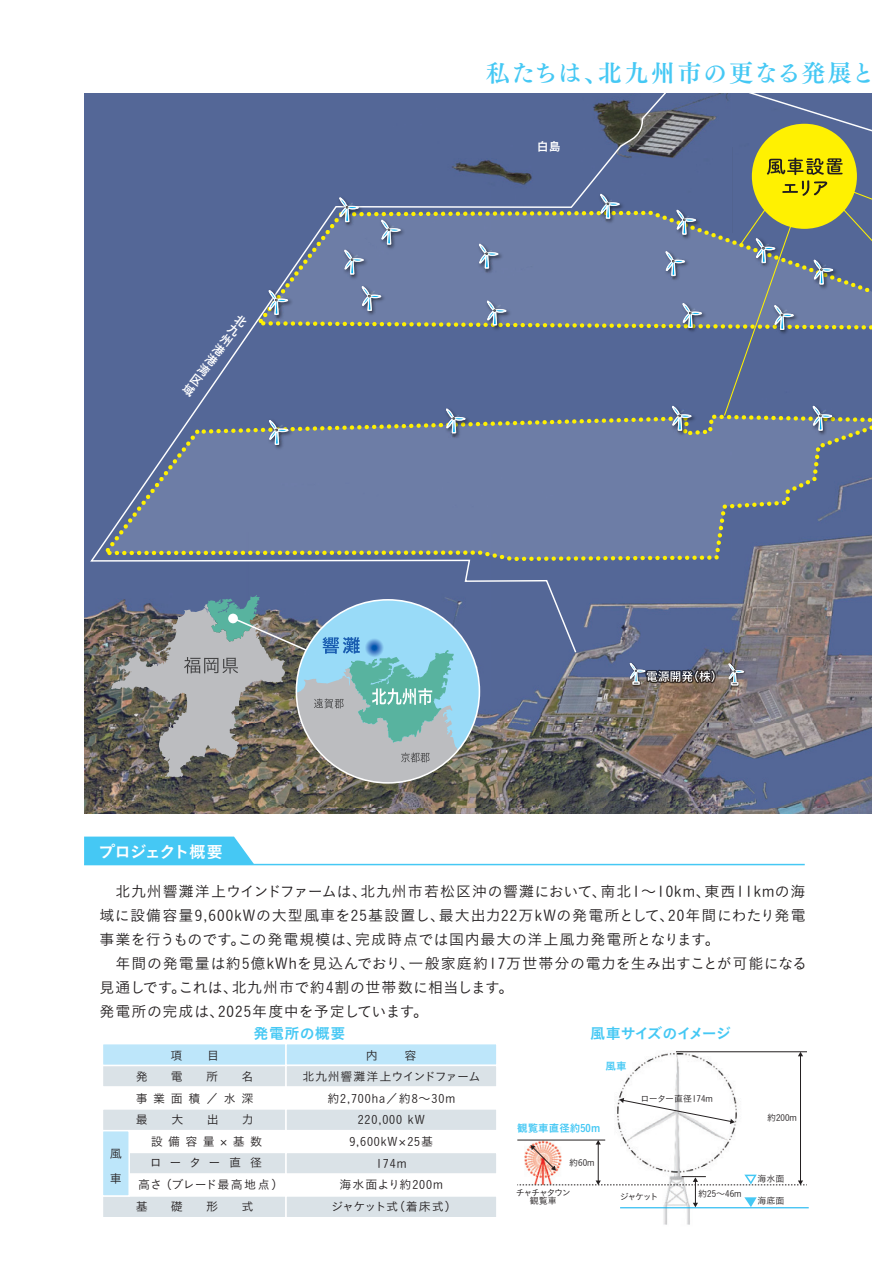
<style>
.page{position:relative;width:893px;height:1263px;background:#fff}
.page>*{position:absolute;margin:0;border:0;box-sizing:border-box;transform-origin:0 0}
.t1{font:24px "Tsuku Min Pro B";letter-spacing:.05em;color:#45c8f4}
.t2{font:16.5px "Koburina Go Std W6";letter-spacing:-.08em;color:#fff}
.t3{font:15px/24px "Koburina Go Std W3";letter-spacing:.04em;color:#231f20}
.t4{font:15px "Koburina Go Std W6";letter-spacing:-.065em;color:#45c8f4}
.t5{font:15px "Koburina Go Std W6";color:#45c8f4}
.t6{font:12px/21.6px "Koburina Go Std W3";letter-spacing:.075em;color:#231f20;text-align:justify}
.t7{font:12px "Koburina Go Std W3";letter-spacing:.015em;color:#231f20}
.t8{font:12px/12.3px "Koburina Go Std W6";color:#fff;text-align:justify}
.t9{font:10.5px "Koburina Go Std W6";color:#45c8f4}
.t10{font:9px "Koburina Go Std W3";color:#231f20}
.t11{font:9px/8.6px "Koburina Go Std W3";letter-spacing:-.14em;color:#231f20;text-align:center}
</style>
<div class="page">
<svg style="left:84px;top:836px;width:170px;height:28px;background:#53ccf4"></svg>
<hr style="left:84px;top:864px;width:721px;height:1px;background:#45c8f4">
<img style="left:617px;top:1051px;width:125px;height:174px">
<svg style="left:619px;top:1098px;width:116px;height:26px"></svg>
<hr style="left:620px;top:1207px;width:189px;height:1px;background:#00aeef">
<hr style="left:800px;top:1055px;width:1px;height:126px;background:#231f20">
<svg style="left:798px;top:1052px;width:5px;height:4px"></svg>
<hr style="left:676px;top:1051px;width:131px;height:1px;background:#231f20">
<svg style="left:517px;top:1140px;width:290px;height:67px"></svg>
<hr style="left:517px;top:1140px;width:88px;height:1px;background:#231f20">
<div style="left:102px;top:1065px;width:184px;height:22px;background:#dae2e7"></div>
<div style="left:102px;top:1044px;width:184px;height:21px;background:#bde6fa"></div>
<div style="left:102px;top:1043px;width:185px;height:23px;border:2px solid #fff"></div>
<div style="left:286px;top:1044px;width:211px;height:21px;background:#bde6fa"></div>
<div style="left:285px;top:1043px;width:213px;height:23px;border:2px solid #fff"></div>
<div style="left:286px;top:1065px;width:211px;height:22px;background:#dae2e7"></div>
<div style="left:285px;top:1065px;width:213px;height:23px;border:2px solid #fff"></div>
<div style="left:102px;top:1086px;width:185px;height:24px;border:2px solid #fff"></div>
<div style="left:102px;top:1109px;width:184px;height:22px;background:#dae2e7"></div>
<div style="left:102px;top:1108px;width:185px;height:23px;border:2px solid #fff"></div>
<div style="left:128px;top:1130px;width:159px;height:23px;border:2px solid #fff"></div>
<div style="left:129px;top:1152px;width:157px;height:22px;background:#dae2e7"></div>
<div style="left:128px;top:1152px;width:159px;height:23px;border:2px solid #fff"></div>
<div style="left:128px;top:1173px;width:159px;height:24px;border:2px solid #fff"></div>
<div style="left:102px;top:1196px;width:184px;height:22px;background:#dae2e7"></div>
<div style="left:102px;top:1195px;width:185px;height:23px;border:2px solid #fff"></div>
<div style="left:285px;top:1086px;width:213px;height:24px;border:2px solid #fff"></div>
<div style="left:286px;top:1109px;width:211px;height:22px;background:#dae2e7"></div>
<div style="left:285px;top:1108px;width:213px;height:23px;border:2px solid #fff"></div>
<div style="left:285px;top:1130px;width:213px;height:23px;border:2px solid #fff"></div>
<div style="left:286px;top:1152px;width:211px;height:22px;background:#dae2e7"></div>
<div style="left:285px;top:1152px;width:213px;height:23px;border:2px solid #fff"></div>
<div style="left:285px;top:1173px;width:213px;height:24px;border:2px solid #fff"></div>
<div style="left:286px;top:1196px;width:211px;height:22px;background:#dae2e7"></div>
<div style="left:285px;top:1195px;width:213px;height:23px;border:2px solid #fff"></div>
<img style="left:84px;top:93px;width:788px;height:720px">
<svg style="left:668px;top:208px;width:52px;height:124px;background:#6c7c9f"></svg>
<svg style="left:668px;top:412px;width:204px;height:151px;background:#687798"></svg>
<svg style="left:89px;top:93px;width:579px;height:561px;background:#607199"></svg>
<img style="left:628px;top:661px;width:20px;height:27px">
<svg style="left:629px;top:662px;width:87px;height:23px;background:#757785"></svg>
<img style="left:727px;top:662px;width:20px;height:26px">
<svg style="left:728px;top:663px;width:17px;height:22px"></svg>
<img style="left:111px;top:595px;width:368px;height:188px">
<img style="left:265px;top:417px;width:30px;height:35px">
<svg style="left:268px;top:420px;width:21px;height:26px"></svg>
<img style="left:443px;top:405px;width:29px;height:35px">
<svg style="left:445px;top:408px;width:21px;height:26px"></svg>
<img style="left:265px;top:287px;width:30px;height:35px">
<svg style="left:268px;top:290px;width:21px;height:26px"></svg>
<img style="left:341px;top:246px;width:30px;height:35px">
<svg style="left:343px;top:249px;width:22px;height:26px"></svg>
<img style="left:336px;top:194px;width:30px;height:35px">
<svg style="left:338px;top:197px;width:22px;height:26px"></svg>
<img style="left:378px;top:216px;width:30px;height:35px">
<svg style="left:380px;top:219px;width:22px;height:27px"></svg>
<img style="left:358px;top:283px;width:30px;height:35px">
<svg style="left:361px;top:286px;width:21px;height:26px"></svg>
<img style="left:476px;top:240px;width:29px;height:35px">
<svg style="left:478px;top:243px;width:21px;height:26px"></svg>
<img style="left:484px;top:297px;width:29px;height:35px">
<svg style="left:486px;top:300px;width:21px;height:26px"></svg>
<img style="left:597px;top:190px;width:29px;height:36px">
<svg style="left:599px;top:193px;width:22px;height:27px"></svg>
<img style="left:673px;top:206px;width:30px;height:35px">
<svg style="left:676px;top:209px;width:21px;height:27px"></svg>
<img style="left:662px;top:248px;width:30px;height:35px">
<svg style="left:665px;top:251px;width:21px;height:26px"></svg>
<img style="left:679px;top:299px;width:30px;height:36px">
<svg style="left:681px;top:303px;width:22px;height:26px"></svg>
<img style="left:669px;top:402px;width:29px;height:36px">
<svg style="left:671px;top:405px;width:21px;height:27px"></svg>
<img style="left:809px;top:432px;width:30px;height:6px">
<svg style="left:720px;top:93px;width:152px;height:339px;background:#78847e"></svg>
<div style="left:102px;top:1131px;width:27px;height:65px;background:#bde6fa"></div>
<div style="left:102px;top:1130px;width:28px;height:67px;border:2px solid #fff"></div>
<h1 class="t1" style="left:486px;top:54px;width:391px">私たちは、北九州市の更なる発展と</h1>
<p class="t8" style="left:240px;top:313px;width:8px;rotate:37deg">北九州港港湾区域</p>
<p class="t2" style="left:99px;top:839px;width:126px">プロジェクト概要</p>
<p class="t8" style="left:537px;top:140px;width:25px">白島</p>
<p class="t3" style="left:99px;top:879px;width:709px">　北九州響灘洋上ウインドファームは、北九州市若松区沖の響灘において、南北1～10km、東西11kmの海域に設備容量9,600kWの大型風車を25基設置し、最大出力22万kWの発電所として、20年間にわたり発電事業を行うものです。この発電規模は、完成時点では国内最大の洋上風力発電所となります。<br>　年間の発電量は約5億kWhを見込んでおり、一般家庭約17万世帯分の電力を生み出すことが可能になる見通しです。これは、北九州市で約4割の世帯数に相当します。<br>発電所の完成は、2025年度中を予定しています。</p>
<p class="t6" style="left:110px;top:1141px;width:13px;line-height:24.5px">風車</p>
<p class="t5" style="left:254px;top:1022px;width:93px">発電所の概要</p>
<p class="t6" style="left:171px;top:1044px;width:50px">項　　目</p>
<p class="t6" style="left:136px;top:1066px;width:119px;text-indent:106px">名事業面積／水深最</p>
<p class="t6" style="left:136px;top:1066px;width:13px">発</p>
<p class="t6" style="left:171px;top:1066px;width:13px">電</p>
<p class="t6" style="left:206px;top:1066px;width:13px">所</p>
<p class="t6" style="left:172px;top:1109px;width:13px">大</p>
<p class="t6" style="left:207px;top:1109px;width:13px">出</p>
<p class="t6" style="left:242px;top:1109px;width:13px">力</p>
<p class="t6" style="left:151px;top:1130px;width:113px">設備容量×基数</p>
<p class="t6" style="left:150px;top:1152px;width:114px">ローター直径</p>
<p class="t7" style="left:138px;top:1175px;width:147px">高さ（ブレード最高地点）</p>
<p class="t6" style="left:136px;top:1195px;width:13px">基</p>
<p class="t6" style="left:171px;top:1195px;width:13px">礎</p>
<p class="t6" style="left:206px;top:1195px;width:13px">形</p>
<p class="t6" style="left:241px;top:1195px;width:13px">式</p>
<p class="t6" style="left:303px;top:1044px;width:180px;text-align:center">内　　容<br>北九州響灘洋上ウインドファーム約2,700ha／約8～30m<br>220,000 kW<br>9,600kW×25基<br>174m<br>海水面より約200m<br>ジャケット式（着床式）</p>
<p class="t4" style="left:590px;top:1022px;width:142px">風車サイズのイメージ</p>
<p class="t9" style="left:606px;top:1058px;width:22px">風車</p>
<p class="t9" style="left:517px;top:1120px;width:85px">観覧車直径約50ｍ</p>
<p class="t10" style="left:569px;top:1155px;width:27px">約60m</p>
<p class="t11" style="left:516px;top:1188px;width:57px">チャチャタウン観覧車</p>
<p class="t10" style="left:640px;top:1091px;width:74px">ローター直径174m</p>
<p class="t10" style="left:620px;top:1190px;width:40px">ジャケット</p>
<p class="t10" style="left:698px;top:1187px;width:45px">約25～46m</p>
<p class="t10" style="left:767px;top:1110px;width:31px">約200m</p>
<p class="t10" style="left:757px;top:1172px;width:28px">海水面</p>
<p class="t10" style="left:757px;top:1194px;width:28px">海底面</p>
</div>
